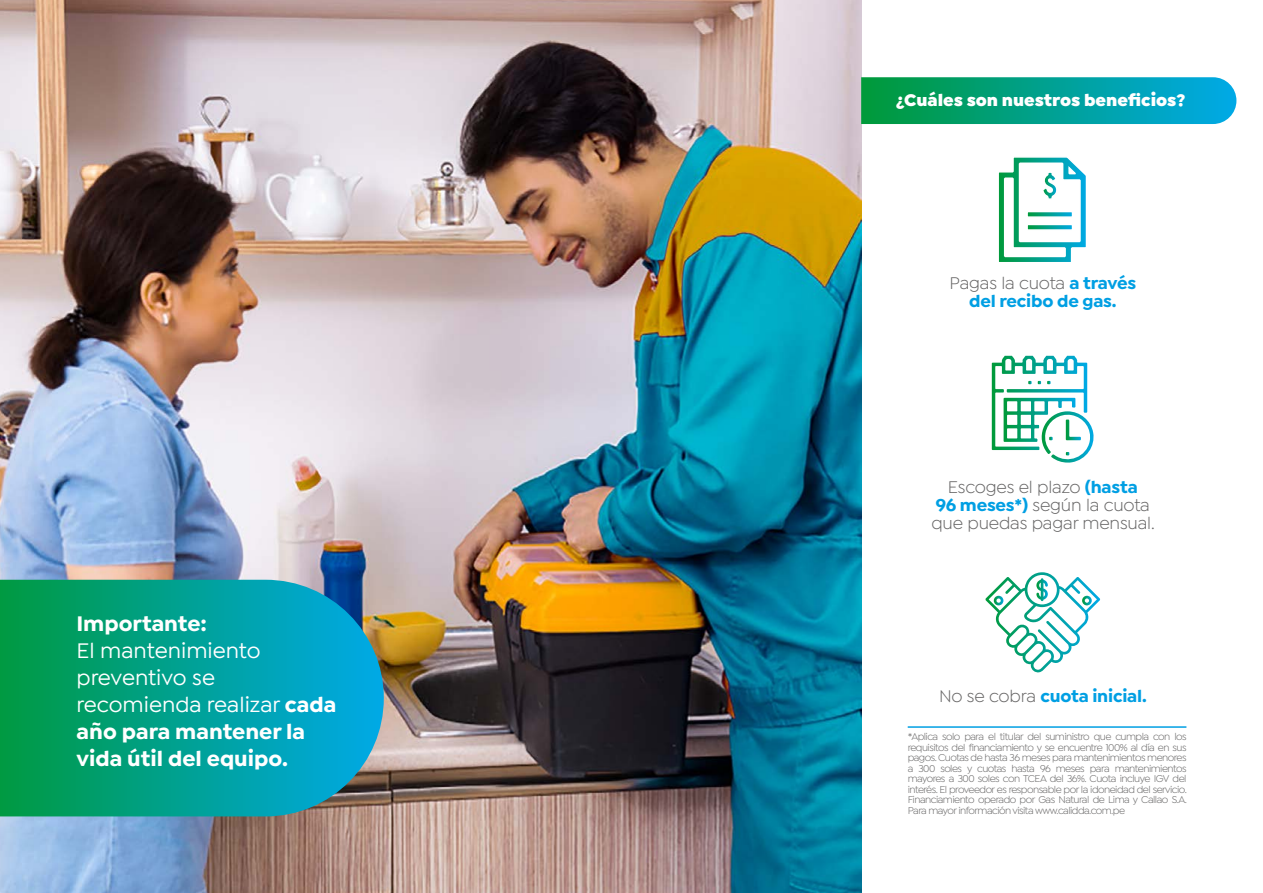
<style>
.page{position:relative;width:1263px;height:893px;background:#fff}
.page>*{position:absolute;margin:0;border:0;box-sizing:border-box;transform-origin:0 0}
.t1{font:500 22.5px/27px "Isidora Sans";color:#fff}
.t2{font:700 22.5px "Isidora Sans";color:#fff}
.t3{font:18px/18px "Isidora Sans";letter-spacing:-.01em;color:#646363;text-align:center}
.t4{font:700 18px/18px "Isidora Sans";letter-spacing:-.01em;color:#009fe3;text-align:center}
.t5{font:900 18px "Isidora Sans";color:#fff}
.t6{font:10.5px/10.5px "Isidora Sans";letter-spacing:-.05em;color:#646363;text-align:justify}
.s1{font-weight:700}
.s2{font-weight:400;color:#646363}
.s3{font-weight:700;color:#009fe3}
</style>
<div class="page">
<img style="left:0;top:0;width:861px;height:893px">
<svg style="left:0;top:580px;width:384px;height:236px;background:#089e8e"></svg>
<svg style="left:861px;top:77px;width:375px;height:47px;background:#04a291"></svg>
<svg style="left:998px;top:157px;width:88px;height:105px"></svg>
<svg style="left:992px;top:356px;width:102px;height:107px"></svg>
<svg style="left:985px;top:572px;width:115px;height:101px"></svg>
<hr style="left:908px;top:726px;width:278px;height:2px;background:#009fe3">
<h1 class="t2" style="left:77px;top:609px;width:132px">Importante:</h1>
<h1 class="t1" style="left:77px;top:637px;width:261px">El mantenimiento preventivo se recomienda realizar <span class="s1">cada año para mantener la vida útil del equipo.</span></h1>
<h2 class="t5" style="left:896px;top:88px;width:291px">¿Cuáles son nuestros beneficios?</h2>
<h2 class="t4" style="left:949px;top:274px;width:188px"><span class="s2">Pagas la cuota</span> a través del recibo de gas.</h2>
<h2 class="t3" style="left:931px;top:478px;width:225px">Escoges el plazo <span class="s3">(hasta<br>96 meses*)</span> según la cuota que puedas pagar mensual.</h2>
<h2 class="t4" style="left:939px;top:687px;width:209px"><span class="s2">No se cobra</span> cuota inicial.</h2>
<p class="t6" style="left:908px;top:731px;width:281px">*Aplica solo para el titular del suministro que cumpla con los requisitos del financiamiento y se encuentre 100% al día en sus pagos. Cuotas de hasta 36 meses para mantenimientos menores a 300 soles y cuotas hasta 96 meses para mantenimientos mayores a 300 soles con TCEA del 36%. Cuota incluye IGV del interés. El proveedor es responsable por la idoneidad del servicio.<br>Financiamiento operado por Gas Natural de Lima y Callao S.A.<br>Para mayor información visita www.calidda.com.pe</p>
</div>
